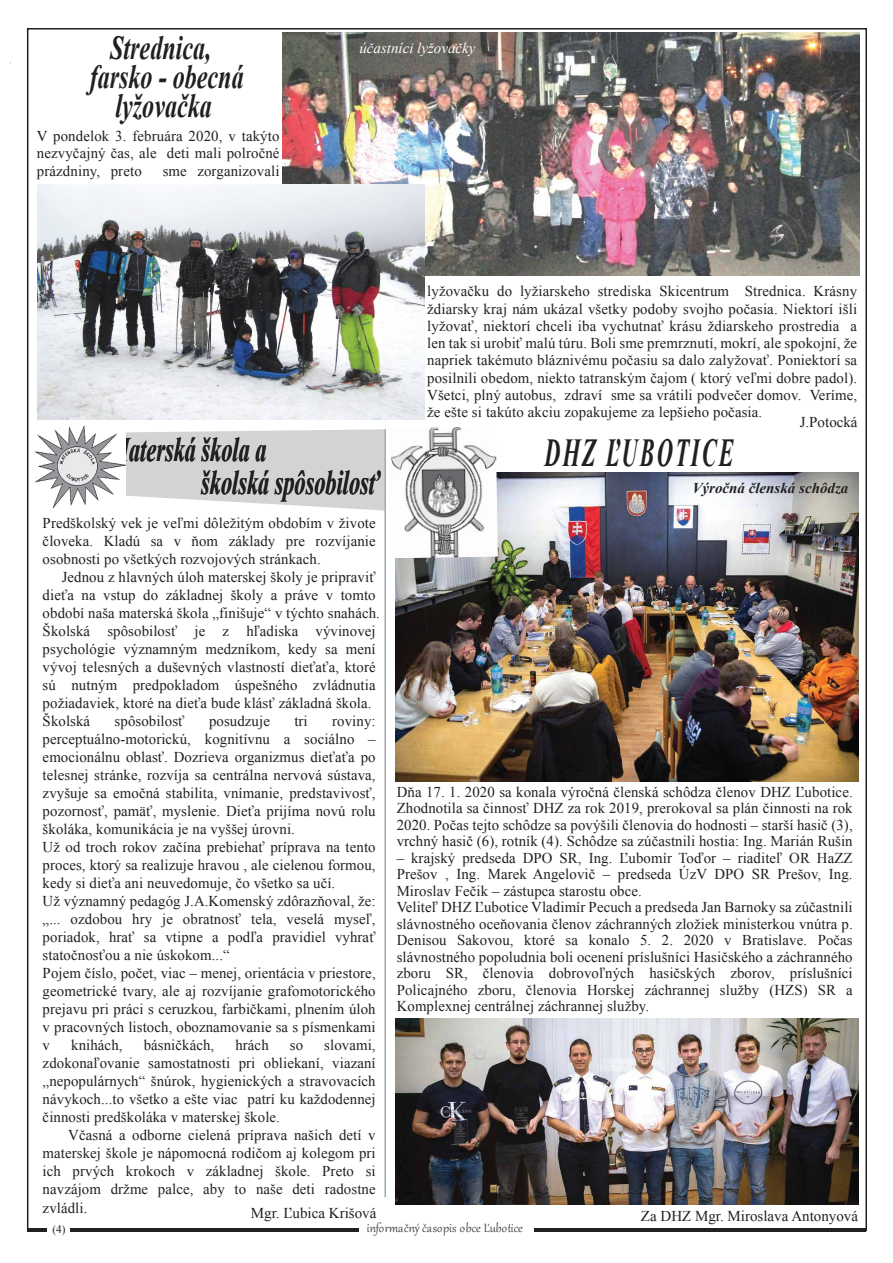
<style>
.page{position:relative;width:893px;height:1263px;background:#fff}
.page>*{position:absolute;margin:0;border:0;box-sizing:border-box;transform-origin:0 0}
.t1{font:italic 700 39.6px "Times New Roman";letter-spacing:.1em;color:#231f20;scale:.56 1}
.t2{font:italic 700 34.35px/33px "Times New Roman";color:#231f20;scale:.65 1}
.t3{font:italic 700 33.6px/28.5px "Times New Roman";color:#231f20;text-align:center;scale:.72 1}
.t4{font:15px/18px "Times New Roman";letter-spacing:.005em;color:#231f20;text-align:justify}
.t5{font:italic 700 15px "Times New Roman";color:#231f20}
.t6{font:italic 15px "Times New Roman";color:#fff}
.t7{font:14.85px "Gabriola";letter-spacing:.005em;color:#414142}
.t8{font:11.25px "Times New Roman";color:#231f20}
</style>
<div class="page">
<hr style="left:70px;top:1228px;width:288px;height:3px;background:#231f20">
<hr style="left:534px;top:1228px;width:331px;height:3px;background:#231f20">
<hr style="left:27px;top:1228px;width:19px;height:3px;background:#231f20">
<svg style="left:52px;top:429px;width:332px;height:82px;background:#d6d8d9"></svg>
<img style="left:36px;top:426px;width:90px;height:81px">
<hr style="left:384px;top:429px;width:2px;height:768px;background:#a7aaac">
<img style="left:282px;top:33px;width:578px;height:242px">
<img style="left:37px;top:185px;width:387px;height:235px">
<img style="left:395px;top:472px;width:464px;height:310px">
<img style="left:391px;top:427px;width:107px;height:131px">
<img style="left:395px;top:1019px;width:464px;height:185px">
<h3 class="t3" style="left:90px;top:33px;width:215px">Strednica, farsko - obecná lyžovačka</h3>
<p class="t4" style="left:37px;top:127px;width:244px;line-height:17.2px">V pondelok 3. februára 2020, v takýto nezvyčajný čas, ale deti mali polročné prázdniny, preto</p>
<p class="t4" style="left:163px;top:161px;width:118px">sme zorganizovali</p>
<p class="t6" style="left:359px;top:37px;width:118px">účastníci lyžovačky</p>
<p class="t4" style="left:427px;top:282px;width:431px;line-height:17.2px">lyžovačku do lyžiarskeho strediska Skicentrum Strednica. Krásny ždiarsky kraj nám ukázal všetky podoby svojho počasia. Niektorí išli lyžovať, niektorí chceli iba vychutnať krásu ždiarskeho prostredia a len tak si urobiť malú túru. Boli sme premrznutí, mokrí, ale spokojní, že napriek takémuto bláznivému počasiu sa dalo zalyžovať. Poniektorí sa posilnili obedom, niekto tatranským čajom ( ktorý veľmi dobre padol).<br>Všetci, plný autobus, zdraví sme sa vrátili podvečer domov. Veríme, že ešte si takúto akciu zopakujeme za lepšieho počasia.</p>
<p class="t4" style="left:800px;top:413px;width:59px">J.Potocká</p>
<h2 class="t2" style="left:201px;top:432px;width:278px;text-indent:-92px">Materská škola a<br>školská spôsobilosť</h2>
<p class="t4" style="left:43px;top:514px;width:334px">Predškolský vek je veľmi dôležitým obdobím v živote človeka. Kladú sa v ňom základy pre rozvíjanie osobnosti po všetkých rozvojových stránkach.</p>
<p class="t4" style="left:43px;top:568px;width:339px;text-align:left;text-indent:19px">Jednou z hlavných úloh materskej školy je pripraviť dieťa na vstup do základnej školy a práve v tomto období naša materská škola „finišuje“ v týchto snahách.<br>Školská spôsobilosť je z hľadiska vývinovej psychológie významným medzníkom, kedy sa mení vývoj telesných a duševných vlastností dieťaťa, ktoré sú nutným predpokladom úspešného zvládnutia požiadaviek, ktoré na dieťa bude klásť základná škola.<br>Školská</p>
<h1 class="t1" style="left:544px;top:425px;width:339px">DHZ ĽUBOTICE</h1>
<p class="t5" style="left:692px;top:477px;width:157px">Výročná členská schôdza</p>
<p class="t4" style="left:115px;top:712px;width:71px">spôsobilosť</p>
<p class="t4" style="left:209px;top:712px;width:62px">posudzuje</p>
<p class="t4" style="left:294px;top:712px;width:15px">tri</p>
<p class="t4" style="left:43px;top:712px;width:335px;text-align:left;text-indent:290px">roviny: perceptuálno-motorickú, kognitívnu a sociálno – emocionálnu oblasť. Dozrieva organizmus dieťaťa po telesnej stránke, rozvíja sa centrálna nervová sústava, zvyšuje sa emočná stabilita, vnímanie, predstavivosť, pozornosť, pamäť, myslenie. Dieťa prijíma novú rolu školáka, komunikácia je na vyššej úrovni.<br>Už od troch rokov začína prebiehať príprava na tento proces, ktorý sa realizuje hravou , ale cielenou formou, kedy si dieťa ani neuvedomuje, čo všetko sa učí.<br>Už významný pedagóg J.A.Komenský zdôrazňoval, že: „... ozdobou hry je obratnosť tela, veselá myseľ, poriadok, hrať sa vtipne a podľa pravidiel vyhrať statočnosťou a nie úskokom...“<br>Pojem číslo, počet, viac – menej, orientácia v priestore, geometrické tvary, ale aj rozvíjanie grafomotorického prejavu pri práci s ceruzkou, farbičkami, plnením úloh v pracovných listoch, oboznamovanie sa s písmenkami v</p>
<p class="t4" style="left:397px;top:783px;width:457px;line-height:16.5px">Dňa 17. 1. 2020 sa konala výročná členská schôdza členov DHZ Ľubotice.<br>Zhodnotila sa činnosť DHZ za rok 2019, prerokoval sa plán činnosti na rok 2020. Počas tejto schôdze sa povýšili členovia do hodnosti – starší hasič (3), vrchný hasič (6), rotník (4). Schôdze sa zúčastnili hostia: Ing. Marián Rušin</p>
<p class="t4" style="left:397px;top:849px;width:458px;line-height:16.5px;text-align:left">– krajský predseda DPO SR, Ing. Ľubomír Toďor – riaditeľ OR HaZZ Prešov , Ing. Marek Angelovič – predseda ÚzV DPO SR Prešov, Ing.<br>Miroslav Fečik – zástupca starostu obce.<br>Veliteľ DHZ Ľubotice Vladimír Pecuch a predseda Jan Barnoky sa zúčastnili slávnostného oceňovania členov záchranných zložiek ministerkou vnútra p.<br>Denisou Sakovou, ktoré sa konalo 5. 2. 2020 v Bratislave. Počas slávnostného popoludnia boli ocenení príslušníci Hasičského a záchranného zboru SR, členovia dobrovoľných hasičských zborov, príslušníci Policajného zboru, členovia Horskej záchrannej služby (HZS) SR a Komplexnej centrálnej záchrannej služby.</p>
<p class="t4" style="left:43px;top:1036px;width:334px;text-indent:282px">slovami, zdokonaľovanie samostatnosti pri obliekaní, viazaní „nepopulárnych“ šnúrok, hygienických a stravovacích návykoch...to všetko a ešte viac patrí ku každodennej činnosti predškoláka v materskej škole.</p>
<p class="t4" style="left:43px;top:1126px;width:334px;text-indent:26px">Včasná a odborne cielená príprava našich detí v materskej škole je nápomocná rodičom aj kolegom pri ich prvých krokoch v základnej škole. Preto si navzájom držme palce, aby to naše deti radostne zvládli.</p>
<p class="t4" style="left:71px;top:1036px;width:53px">knihách,</p>
<p class="t4" style="left:144px;top:1036px;width:72px">básničkách,</p>
<p class="t4" style="left:235px;top:1036px;width:35px">hrách</p>
<p class="t4" style="left:290px;top:1036px;width:15px">so</p>
<p class="t4" style="left:251px;top:1203px;width:127px">Mgr. Ľubica Krišová</p>
<p class="t4" style="left:641px;top:1206px;width:219px">Za DHZ Mgr. Miroslava Antonyová</p>
<p class="t8" style="left:52px;top:1221px;width:15px">(4)</p>
<p class="t7" style="left:367px;top:1218px;width:158px">informačný časopis obce Ľubotice</p>
</div>
